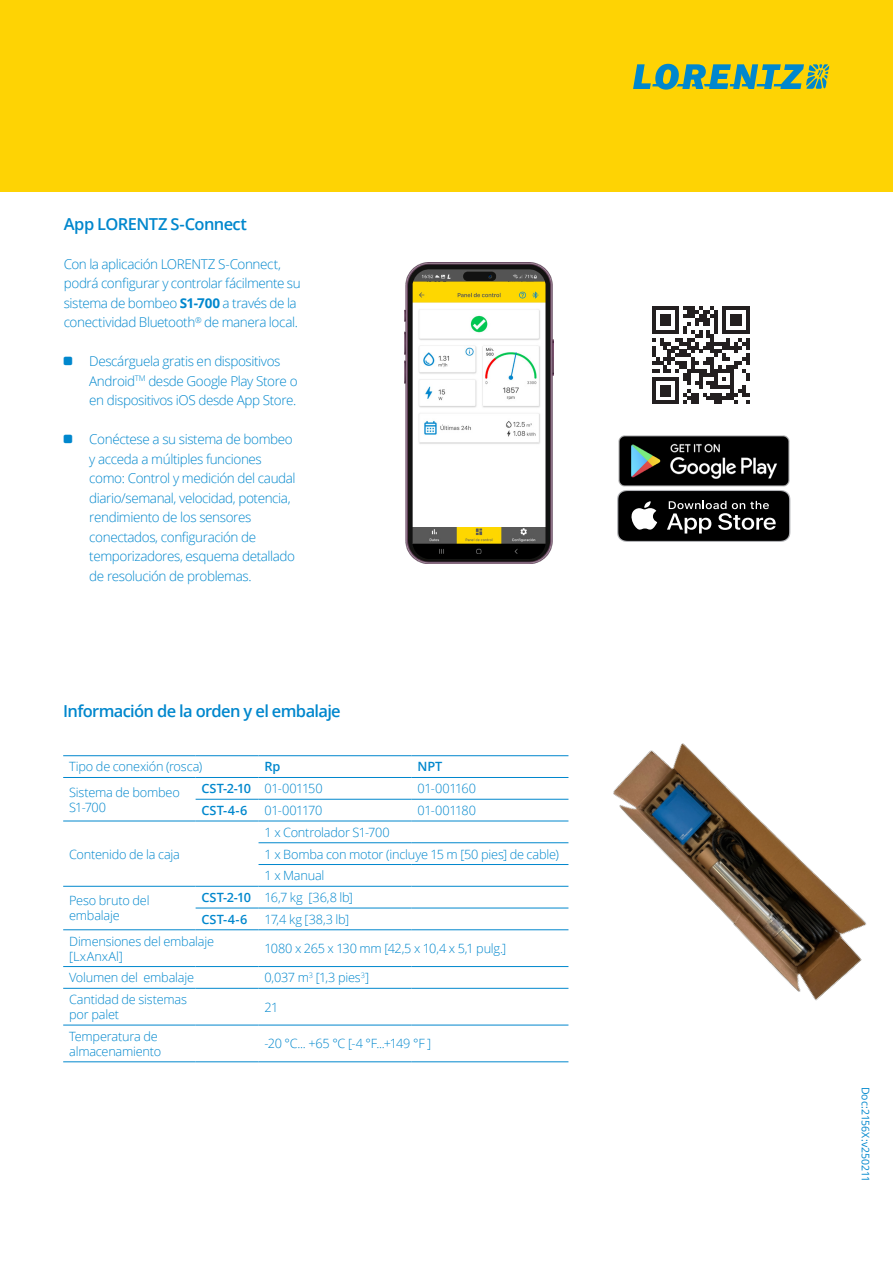
<style>
.page{position:relative;width:893px;height:1263px;background:#fff}
.page>*{position:absolute;margin:0;border:0;box-sizing:border-box;transform-origin:0 0}
.SubHeaderBlue{font:600 16.5px "Open Sans";letter-spacing:-.04em;color:#0087cd}
.t1{font:300 13.5px/19.5px "Open Sans";letter-spacing:-.03em;color:#0087cd}
.TableStandardText_Blue{font:300 12.75px/15px "Open Sans";letter-spacing:-.02em;color:#0087cd}
.TableStandardText_Blue-2{font:600 12.75px "Open Sans";letter-spacing:-.01em;color:#0087cd}
.t2{font:10.5px "Open Sans";color:#0087cd}
.s1{font-weight:700}
</style>
<div class="page">
<div style="left:0;top:0;width:893px;height:191px;background:#fed304"></div>
<svg style="left:633px;top:64px;width:196px;height:26px"></svg>
<img style="left:613px;top:743px;width:254px;height:258px">
<img style="left:618px;top:435px;width:172px;height:52px">
<svg style="left:617px;top:490px;width:173px;height:52px;background:#323232"></svg>
<svg style="left:63px;top:756px;width:505px;height:269px"></svg>
<hr style="left:63px;top:755px;width:133px;height:1px;background:#0087cd">
<hr style="left:196px;top:755px;width:63px;height:1px;background:#0087cd">
<hr style="left:259px;top:755px;width:153px;height:1px;background:#0087cd">
<hr style="left:412px;top:755px;width:156px;height:1px;background:#0087cd">
<hr style="left:63px;top:777px;width:133px;height:1px;background:#0087cd">
<hr style="left:196px;top:777px;width:63px;height:1px;background:#0087cd">
<hr style="left:259px;top:777px;width:153px;height:1px;background:#0087cd">
<hr style="left:412px;top:777px;width:156px;height:1px;background:#0087cd">
<hr style="left:196px;top:799px;width:63px;height:1px;background:#0087cd">
<hr style="left:259px;top:799px;width:153px;height:1px;background:#0087cd">
<hr style="left:412px;top:799px;width:156px;height:1px;background:#0087cd">
<hr style="left:63px;top:821px;width:133px;height:1px;background:#0087cd">
<hr style="left:196px;top:821px;width:63px;height:1px;background:#0087cd">
<hr style="left:259px;top:821px;width:153px;height:1px;background:#0087cd">
<hr style="left:412px;top:821px;width:156px;height:1px;background:#0087cd">
<hr style="left:259px;top:842px;width:153px;height:1px;background:#0087cd">
<hr style="left:412px;top:842px;width:156px;height:1px;background:#0087cd">
<hr style="left:259px;top:864px;width:153px;height:1px;background:#0087cd">
<hr style="left:412px;top:864px;width:156px;height:1px;background:#0087cd">
<hr style="left:63px;top:886px;width:133px;height:1px;background:#0087cd">
<hr style="left:196px;top:886px;width:63px;height:1px;background:#0087cd">
<hr style="left:259px;top:886px;width:153px;height:1px;background:#0087cd">
<hr style="left:412px;top:886px;width:156px;height:1px;background:#0087cd">
<hr style="left:196px;top:908px;width:63px;height:1px;background:#0087cd">
<hr style="left:259px;top:908px;width:153px;height:1px;background:#0087cd">
<hr style="left:412px;top:908px;width:156px;height:1px;background:#0087cd">
<hr style="left:63px;top:929px;width:133px;height:1px;background:#0087cd">
<hr style="left:196px;top:929px;width:63px;height:1px;background:#0087cd">
<hr style="left:259px;top:929px;width:153px;height:1px;background:#0087cd">
<hr style="left:412px;top:929px;width:156px;height:1px;background:#0087cd">
<hr style="left:63px;top:966px;width:133px;height:1px;background:#0087cd">
<hr style="left:196px;top:966px;width:63px;height:1px;background:#0087cd">
<hr style="left:259px;top:966px;width:153px;height:1px;background:#0087cd">
<hr style="left:412px;top:966px;width:156px;height:1px;background:#0087cd">
<hr style="left:63px;top:988px;width:133px;height:1px;background:#0087cd">
<hr style="left:196px;top:988px;width:63px;height:1px;background:#0087cd">
<hr style="left:259px;top:988px;width:153px;height:1px;background:#0087cd">
<hr style="left:412px;top:988px;width:156px;height:1px;background:#0087cd">
<hr style="left:63px;top:1025px;width:133px;height:1px;background:#0087cd">
<hr style="left:196px;top:1025px;width:63px;height:1px;background:#0087cd">
<hr style="left:259px;top:1025px;width:153px;height:1px;background:#0087cd">
<hr style="left:412px;top:1025px;width:156px;height:1px;background:#0087cd">
<hr style="left:63px;top:1061px;width:133px;height:1px;background:#0087cd">
<hr style="left:196px;top:1061px;width:63px;height:1px;background:#0087cd">
<hr style="left:259px;top:1061px;width:153px;height:1px;background:#0087cd">
<hr style="left:412px;top:1061px;width:156px;height:1px;background:#0087cd">
<img style="left:404px;top:263px;width:150px;height:301px">
<svg style="left:652px;top:306px;width:97px;height:98px"></svg>
<p class="SubHeaderBlue" style="left:64px;top:212px;width:185px">App LORENTZ S-Connect</p>
<p class="t1" style="left:64px;top:253px;width:238px">Con la aplicación LORENTZ S-Connect, podrá configurar y controlar fácilmente su sistema de bombeo <span class="s1">S1-700</span> a través de la conectividad Bluetooth<sup>®</sup> de manera local.</p>
<p class="t1" style="left:89px;top:351px;width:210px">Descárguela gratis en dispositivos<br>Android<sup>TM</sup> desde Google Play Store o en dispositivos iOS desde App Store.</p>
<p class="t1" style="left:89px;top:429px;width:208px">Conéctese a su sistema de bombeo y acceda a múltiples funciones como: Control y medición del caudal diario/semanal, velocidad, potencia, rendimiento de los sensores conectados, configuración de temporizadores, esquema detallado de resolución de problemas.</p>
<p class="SubHeaderBlue" style="left:63px;top:700px;width:279px">Información de la orden y el embalaje</p>
<p class="TableStandardText_Blue" style="left:69px;top:759px;width:135px">Tipo de conexión (rosca)</p>
<p class="TableStandardText_Blue-2" style="left:265px;top:758px;width:18px">Rp</p>
<p class="TableStandardText_Blue-2" style="left:418px;top:758px;width:26px">NPT</p>
<p class="TableStandardText_Blue" style="left:69px;top:784px;width:112px">Sistema de bombeo<br>S1-700</p>
<p class="TableStandardText_Blue-2" style="left:202px;top:780px;width:51px">CST-2-10</p>
<p class="TableStandardText_Blue" style="left:265px;top:781px;width:60px">01-001150</p>
<p class="TableStandardText_Blue" style="left:418px;top:781px;width:60px">01-001160</p>
<p class="TableStandardText_Blue-2" style="left:202px;top:802px;width:47px">CST-4-6</p>
<p class="TableStandardText_Blue" style="left:265px;top:802px;width:59px">01-001170</p>
<p class="TableStandardText_Blue" style="left:418px;top:802px;width:60px">01-001180</p>
<p class="TableStandardText_Blue" style="left:69px;top:846px;width:112px">Contenido de la caja</p>
<p class="TableStandardText_Blue" style="left:265px;top:824px;width:127px">1 x Controlador S1-700</p>
<p class="TableStandardText_Blue" style="left:265px;top:846px;width:296px">1 x Bomba con motor (incluye 15 m [50 pies] de cable)</p>
<p class="TableStandardText_Blue" style="left:265px;top:868px;width:61px">1 x Manual</p>
<p class="TableStandardText_Blue" style="left:69px;top:893px;width:82px">Peso bruto del embalaje</p>
<p class="TableStandardText_Blue-2" style="left:202px;top:889px;width:51px">CST-2-10</p>
<p class="TableStandardText_Blue" style="left:265px;top:889px;width:90px">16,7 kg [36,8 lb]</p>
<p class="TableStandardText_Blue-2" style="left:202px;top:910px;width:47px">CST-4-6</p>
<p class="TableStandardText_Blue" style="left:265px;top:911px;width:86px">17,4 kg [38,3 lb]</p>
<p class="TableStandardText_Blue" style="left:69px;top:933px;width:146px">Dimensiones del embalaje [LxAnxAl]</p>
<p class="TableStandardText_Blue" style="left:265px;top:940px;width:243px">1080 x 265 x 130 mm [42,5 x 10,4 x 5,1 pulg.]</p>
<p class="TableStandardText_Blue" style="left:69px;top:970px;width:126px">Volumen del embalaje</p>
<p class="TableStandardText_Blue" style="left:265px;top:970px;width:106px">0,037 m<sup>3</sup> [1,3 pies<sup>3</sup>]</p>
<p class="TableStandardText_Blue" style="left:69px;top:991px;width:119px">Cantidad de sistemas por palet</p>
<p class="TableStandardText_Blue" style="left:265px;top:999px;width:15px">21</p>
<p class="TableStandardText_Blue" style="left:69px;top:1028px;width:94px">Temperatura de almacenamiento</p>
<p class="TableStandardText_Blue" style="left:265px;top:1036px;width:168px">-20 °C... +65 °C [-4 °F...+149 °F ]</p>
<p class="t2" style="left:873px;top:1087px;width:97px;rotate:90deg">Doc:2156X:v250211</p>
</div>
